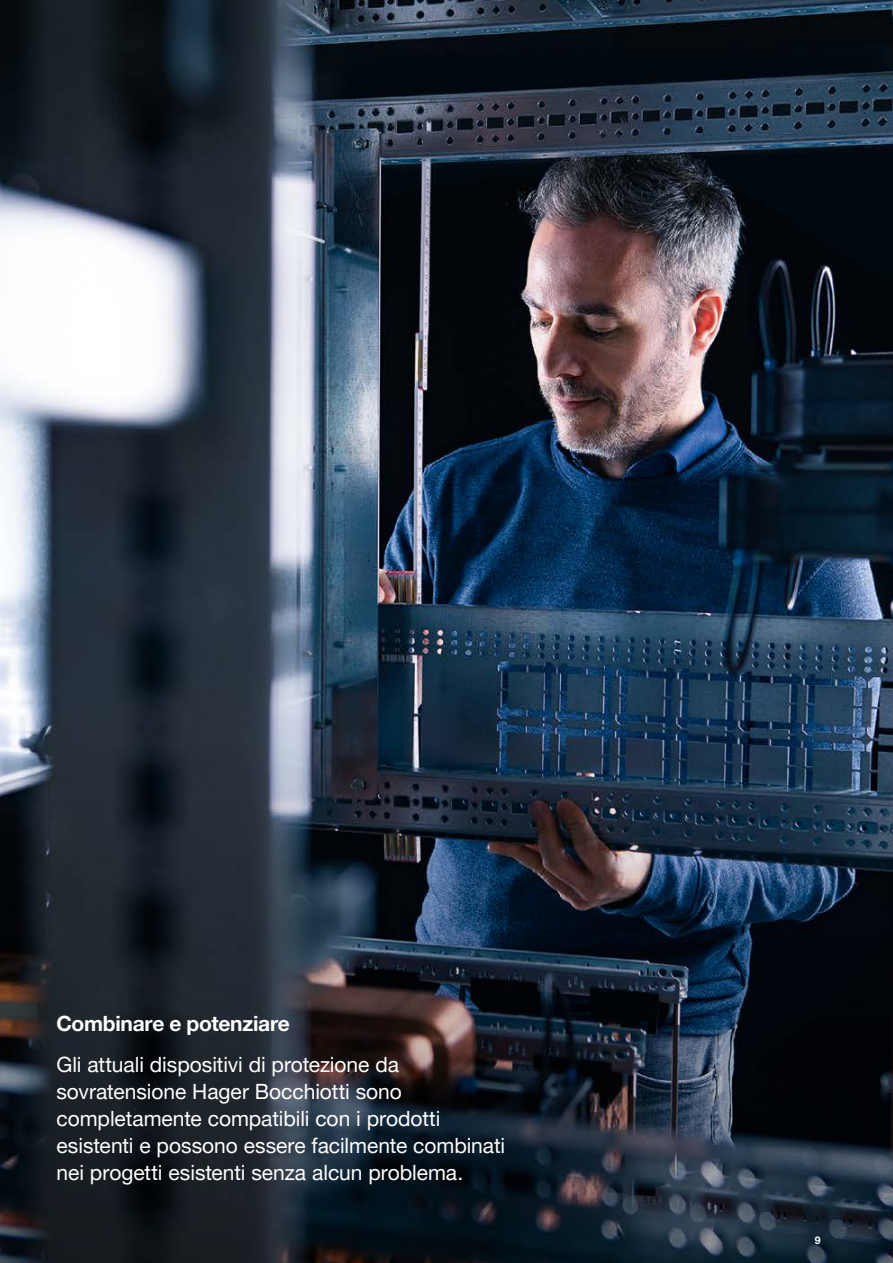
<style>
.page{position:relative;width:893px;height:1263px;background:#fff}
.page>*{position:absolute;margin:0;border:0;box-sizing:border-box;transform-origin:0 0}
.t1{font:21px/27px "Helvetica Neue LTW1 G";color:#fff}
.t2{font:700 21px "Helvetica Neue LTW1 G";letter-spacing:-.015em;color:#fff}
.t3{font:700 10.5px "Helvetica Neue LTW1 G";color:#fff}
</style>
<div class="page">
<img style="left:0;top:0;width:893px;height:743px">
<svg style="left:0;top:743px;width:893px;height:520px;background:#1d2734"></svg>
<p class="t2" style="left:56px;top:1011px;width:235px">Combinare e potenziare</p>
<p class="t1" style="left:56px;top:1050px;width:450px">Gli attuali dispositivi di protezione da sovratensione Hager Bocchiotti sono completamente compatibili con i prodotti esistenti e possono essere facilmente combinati nei progetti esistenti senza alcun problema.</p>
<p class="t3" style="left:815px;top:1233px;width:7px">9</p>
</div>
